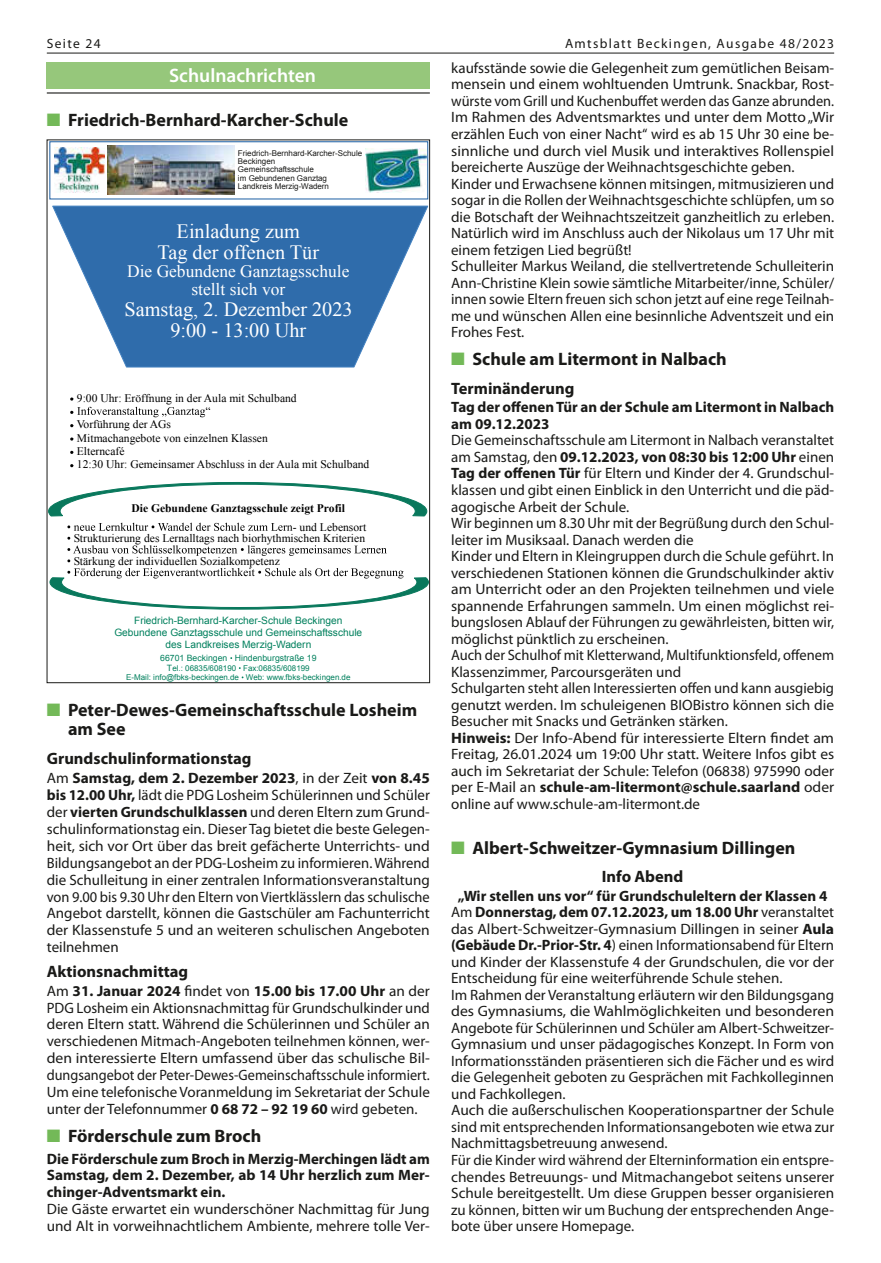
<style>
.page{position:relative;width:881px;height:1263px;background:#fff}
.page>*{position:absolute;margin:0;border:0;box-sizing:border-box;transform-origin:0 0}
.t1{font:20.25px/21px "Times New Roman";color:#fff;text-align:center}
.t2{font:600 19.5px "Myriad Pro";color:#fff}
.t3{font:700 18px/20px "Myriad Pro";color:#1a1a18}
.t4{font:17.4px/18px "Times New Roman";color:#fff;text-align:center}
.t5{font:700 16.5px "Myriad Pro";color:#1a1a18}
.t6{font:15px/16.5px "Myriad Pro";color:#1a1a18}
.t7{font:700 15px/17px "Myriad Pro";color:#1a1a18}
.t8{font:13.5px "Myriad Pro";letter-spacing:.1em;color:#1a1a18}
.t9{font:11.55px/13.4px "Times New Roman";color:#000}
.t10{font:700 11.55px "Times New Roman";color:#000}
.t11{font:10.2px/11.7px "Arial";color:#00805d;text-align:center}
.t12{font:8.7px "Arial";color:#00805d}
.t13{font:7.95px/8.2px "Arial";color:#1a1a18}
.t14{font:7.95px/9.3px "Arial";color:#00805d;text-align:center}
.s1{color:#73b958}
.s2{font-weight:700}
.s3{font-size:8.7px}
</style>
<div class="page">
<hr style="left:47px;top:53px;width:786px;height:1px;background:#1a1a18">
<div style="left:47px;top:62px;width:382px;height:27px;background:#96c77b"></div>
<hr style="left:47px;top:92px;width:382px;height:2px;background:#1a1a18">
<svg style="left:52px;top:205px;width:375px;height:163px;fill:#2f6cab"></svg>
<svg style="left:70px;top:397px;width:4px;height:4px"></svg>
<svg style="left:70px;top:407px;width:140px;height:10px"></svg>
<svg style="left:70px;top:437px;width:4px;height:4px"></svg>
<svg style="left:70px;top:451px;width:4px;height:3px"></svg>
<svg style="left:67px;top:523px;width:225px;height:8px"></svg>
<svg style="left:67px;top:537px;width:319px;height:25px"></svg>
<svg style="left:49px;top:482px;width:378px;height:34px"></svg>
<img style="left:54px;top:147px;width:50px;height:45px">
<img style="left:365px;top:149px;width:61px;height:44px">
<img style="left:107px;top:146px;width:128px;height:48px">
<svg style="left:49px;top:568px;width:378px;height:42px"></svg>
<p class="t8" style="left:47px;top:35px;width:55px">Seite 24</p>
<p class="t8" style="left:564px;top:35px;width:270px">Amtsblatt Beckingen, Ausgabe 48/2023</p>
<p class="t6" style="left:451px;top:59px;width:384px">kaufsstände sowie die Gelegenheit zum gemütlichen Beisam&shy;mensein und einem wohltuenden Umtrunk. Snackbar, Rost&shy;würste vom Grill und Kuchenbuffet werden das Ganze abrunden.<br>Im Rahmen des Adventsmarktes und unter dem Motto „Wir erzählen Euch von einer Nacht“ wird es ab 15 Uhr 30 eine be&shy;sinnliche und durch viel Musik und interaktives Rollenspiel bereicherte Auszüge der Weihnachtsgeschichte geben.<br>Kinder und Erwachsene können mitsingen, mitmusizieren und sogar in die Rollen der Weihnachtsgeschichte schlüpfen, um so die Botschaft der Weihnachtszeitzeit ganzheitlich zu erleben.<br>Natürlich wird im Anschluss auch der Nikolaus um 17 Uhr mit einem fetzigen Lied begrüßt!<br>Schulleiter Markus Weiland, die stellvertretende Schulleiterin Ann-Christine Klein sowie sämtliche Mitarbeiter/inne, Schüler/ innen sowie Eltern freuen sich schon jetzt auf eine rege Teilnah&shy;me und wünschen Allen eine besinnliche Adventszeit und ein Frohes Fest.</p>
<p class="t3" style="left:451px;top:349px;width:277px"><span class="s1">■</span> Schule am Litermont in Nalbach</p>
<p class="t5" style="left:451px;top:377px;width:125px">Terminänderung</p>
<p class="t7" style="left:451px;top:399px;width:384px;line-height:16.5px">Tag der offenen Tür an der Schule am Litermont in Nalbach am 09.12.2023</p>
<p class="t6" style="left:451px;top:432px;width:384px">Die Gemeinschaftsschule am Litermont in Nalbach veranstaltet am Samstag, den <span class="s2">09.12.2023, von 08:30 bis 12:00 Uhr</span> einen <span class="s2">Tag der offenen Tür</span> für Eltern und Kinder der 4. Grundschul&shy;klassen und gibt einen Einblick in den Unterricht und die päd&shy;agogische Arbeit der Schule.<br>Wir beginnen um 8.30 Uhr mit der Begrüßung durch den Schul&shy;leiter im Musiksaal. Danach werden die<br>Kinder und Eltern in Kleingruppen durch die Schule geführt. In verschiedenen Stationen können die Grundschulkinder aktiv am Unterricht oder an den Projekten teilnehmen und viele spannende Erfahrungen sammeln. Um einen möglichst rei&shy;bungslosen Ablauf der Führungen zu gewährleisten, bitten wir, möglichst pünktlich zu erscheinen.<br>Auch der Schulhof mit Kletterwand, Multifunktionsfeld, offenem Klassenzimmer, Parcoursgeräten und<br>Schulgarten steht allen Interessierten offen und kann ausgiebig genutzt werden. Im schuleigenen BIOBistro können sich die Besucher mit Snacks und Getränken stärken.<br><span class="s2">Hinweis:</span> Der Info-Abend für interessierte Eltern findet am Freitag, 26.01.2024 um 19:00 Uhr statt. Weitere Infos gibt es auch im Sekretariat der Schule: Telefon (06838) 975990 oder per E-Mail an <span class="s2">schule-am-litermont@schule.saarland</span> oder online auf www.schule-am-litermont.de</p>
<p class="t3" style="left:451px;top:837px;width:346px"><span class="s1">■</span> Albert-Schweitzer-Gymnasium Dillingen</p>
<p class="t5" style="left:601px;top:865px;width:83px">Info Abend</p>
<p class="t6" style="left:451px;top:887px;width:384px;text-indent:7px"><span class="s2">„Wir stellen uns vor“ für Grundschuleltern der Klassen 4<br></span>Am <span class="s2">Donnerstag, dem 07.12.2023, um 18.00 Uhr</span> veranstaltet das Albert-Schweitzer-Gymnasium Dillingen in seiner <span class="s2">Aula (Gebäude Dr.-Prior-Str. 4</span>) einen Informationsabend für Eltern und Kinder der Klassenstufe 4 der Grundschulen, die vor der Entscheidung für eine weiterführende Schule stehen.<br>Im Rahmen der Veranstaltung erläutern wir den Bildungsgang des Gymnasiums, die Wahlmöglichkeiten und besonderen Angebote für Schülerinnen und Schüler am Albert-Schweitzer-Gymnasium und unser pädagogisches Konzept. In Form von Informationsständen präsentieren sich die Fächer und es wird die Gelegenheit geboten zu Gesprächen mit Fachkolleginnen und Fachkollegen.<br>Auch die außerschulischen Kooperationspartner der Schule sind mit entsprechenden Informationsangeboten wie etwa zur Nachmittagsbetreuung anwesend.<br>Für die Kinder wird während der Elterninformation ein entspre&shy;chendes Betreuungs- und Mitmachangebot seitens unserer Schule bereitgestellt. Um diese Gruppen besser organisieren zu können, bitten wir um Buchung der entsprechenden Ange&shy;bote über unsere Homepage.</p>
<h2 class="t2" style="left:169px;top:63px;width:148px">Schulnachrichten</h2>
<p class="t3" style="left:47px;top:110px;width:303px"><span class="s1">■</span> Friedrich-Bernhard-Karcher-Schule</p>
<p class="t13" style="left:238px;top:149px;width:126px">Friedrich-Bernhard-Karcher-Schule<br>Beckingen<br>Gemeinschaftsschule<br>im Gebundenen Ganztag<br>Landkreis Merzig-Wadern</p>
<h1 class="t1" style="left:157px;top:220px;width:163px">Einladung zum<br>Tag der offenen Tür</h1>
<p class="t4" style="left:127px;top:262px;width:224px">Die Gebundene Ganztagsschule stellt sich vor</p>
<h1 class="t1" style="left:124px;top:298px;width:230px">Samstag, 2. Dezember 2023<br>9:00 - 13:00 Uhr</h1>
<p class="t9" style="left:77px;top:391px;width:221px">9:00 Uhr: Eröffnung in der Aula mit Schulband</p>
<p class="t9" style="left:77px;top:417px;width:294px">Vorführung der AGs<br>Mitmachangebote von einzelnen Klassen<br>Elterncafé<br>12:30 Uhr: Gemeinsamer Abschluss in der Aula mit Schulband</p>
<p class="t10" style="left:131px;top:500px;width:215px">Die Gebundene Ganztagsschule zeigt Profil</p>
<p class="t9" style="left:74px;top:521px;width:294px;line-height:11.2px;text-align:right">- und Lebensort<br>Strukturierung des Lernalltags nach biorhythmischen Kriterien</p>
<p class="t9" style="left:74px;top:554px;width:207px">Stärkung der individuellen Sozialkompetenz</p>
<p class="t11" style="left:114px;top:615px;width:249px">Friedrich-Bernhard-Karcher-Schule Beckingen<br>Gebundene Ganztagsschule und Gemeinschaftsschule des Landkreises Merzig-Wadern</p>
<p class="t12" style="left:160px;top:652px;width:158px">66701 Beckingen Hindenburgstraße 19</p>
<p class="t14" style="left:126px;top:663px;width:226px"><span class="s3">T</span>el.: 06835/608190 Fax:06835/608199<br>E-Mail: info@fbks-beckingen.de Web: www.fbks-beckingen.de</p>
<p class="t3" style="left:68px;top:699px;width:350px;text-indent:-21px"><span class="s1">■</span> Peter-Dewes-Gemeinschaftsschule Losheim am See</p>
<p class="t5" style="left:47px;top:748px;width:206px">Grundschulinformationstag</p>
<p class="t6" style="left:47px;top:769px;width:384px;line-height:17px;text-align:justify">Am <span class="s2">Samstag, dem 2. Dezember 2023</span>, in der Zeit <span class="s2">von 8.45 bis 12.00 Uhr,</span> lädt die PDG Losheim Schülerinnen und Schüler der <span class="s2">vierten Grundschulklassen</span> und deren Eltern zum Grund&shy;schulinformationstag ein. Dieser Tag bietet die beste Gelegen&shy;heit, sich vor Ort über das breit gefächerte Unterrichts- und Bildungsangebot an der PDG-Losheim zu informieren. Während die Schulleitung in einer zentralen Informationsveranstaltung von 9.00 bis 9.30 Uhr den Eltern von Viertklässlern das schulische Angebot darstellt, können die Gastschüler am Fachunterricht der Klassenstufe 5 und an weiteren schulischen Angeboten teilnehmen</p>
<p class="t5" style="left:47px;top:960px;width:143px">Aktionsnachmittag</p>
<p class="t6" style="left:47px;top:982px;width:384px;line-height:17px;text-align:justify">Am <span class="s2">31. Januar 2024</span> findet von <span class="s2">15.00 bis 17.00 Uhr</span> an der PDG Losheim ein Aktionsnachmittag für Grundschulkinder und deren Eltern statt. Während die Schülerinnen und Schüler an verschiedenen Mitmach-Angeboten teilnehmen können, wer&shy;den interessierte Eltern umfassend über das schulische Bil&shy;dungsangebot der Peter-Dewes-Gemeinschaftsschule informiert.<br>Um eine telefonische Voranmeldung im Sekretariat der Schule unter der Telefonnummer <span class="s2">0 68 72 – 92 19 60</span> wird gebeten.</p>
<p class="t3" style="left:47px;top:1126px;width:216px"><span class="s1">■</span> Förderschule zum Broch</p>
<p class="t7" style="left:47px;top:1149px;width:384px;text-align:justify">Die Förderschule zum Broch in Merzig-Merchingen lädt am Samstag, dem 2. Dezember, ab 14 Uhr herzlich zum Mer&shy;chinger-Adventsmarkt ein.</p>
<p class="t6" style="left:47px;top:1200px;width:384px;line-height:17px">Die Gäste erwartet ein wunderschöner Nachmittag für Jung und Alt in vorweihnachtlichem Ambiente, mehrere tolle Ver-</p>
</div>
